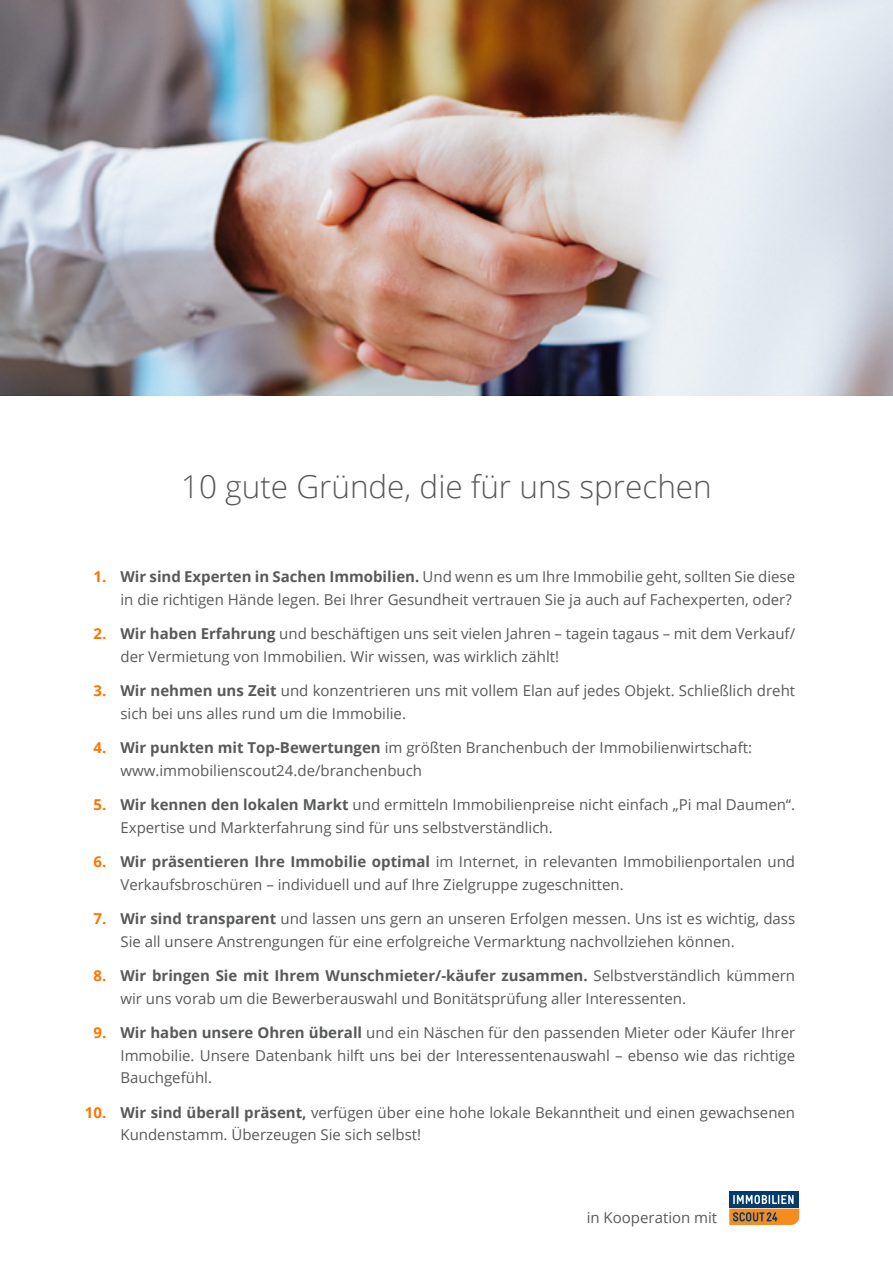
<style>
.page{position:relative;width:893px;height:1263px;background:#fff}
.page>*{position:absolute;margin:0;border:0;box-sizing:border-box;transform-origin:0 0}
.t1{font:300 31.5px "Open Sans";color:#58595b}
.t2{font:15px/22.5px "Open Sans";color:#58595b}
.t3{font:700 15px "Open Sans";color:#ff7401}
.s1{font-weight:700}
</style>
<div class="page">
<img style="left:0;top:0;width:893px;height:395px">
<div style="left:729px;top:1191px;width:70px;height:16px;background:#003c6f"></div>
<svg style="left:729px;top:1195px;width:70px;height:30px"></svg>
<h1 class="t1" style="left:181px;top:465px;width:532px">10 gute Gründe, die für uns sprechen</h1>
<p class="t3" style="left:93px;top:566px;width:14px">1.</p>
<p class="t3" style="left:93px;top:623px;width:14px">2.</p>
<p class="t3" style="left:93px;top:680px;width:14px">3.</p>
<p class="t3" style="left:93px;top:737px;width:14px">4.</p>
<p class="t3" style="left:93px;top:794px;width:14px">5.</p>
<p class="t3" style="left:93px;top:851px;width:14px">6.</p>
<p class="t3" style="left:93px;top:908px;width:14px">7.</p>
<p class="t3" style="left:93px;top:965px;width:14px">8.</p>
<p class="t3" style="left:93px;top:1022px;width:14px">9.</p>
<p class="t3" style="left:85px;top:1101px;width:23px">10.</p>
<p class="t2" style="left:120px;top:565px;width:676px"><span class="s1">Wir sind Experten in Sachen Immobilien.</span> Und wenn es um Ihre Immobilie geht, sollten Sie diese in die richtigen Hände legen. Bei Ihrer Gesundheit vertrauen Sie ja auch auf Fachexperten, oder?</p>
<p class="t2" style="left:120px;top:622px;width:676px"><span class="s1">Wir haben Erfahrung</span> und beschäftigen uns seit vielen Jahren – tagein tagaus – mit dem Verkauf/ der Vermietung von Immobilien. Wir wissen, was wirklich zählt!</p>
<p class="t2" style="left:120px;top:679px;width:676px"><span class="s1">Wir nehmen uns Zeit</span> und konzentrieren uns mit vollem Elan auf jedes Objekt. Schließlich dreht sich bei uns alles rund um die Immobilie.</p>
<p class="t2" style="left:120px;top:736px;width:633px"><span class="s1">Wir punkten mit Top-Bewertungen</span> im größten Branchenbuch der Immobilienwirtschaft: www.immobilienscout24.de/branchenbuch</p>
<p class="t2" style="left:120px;top:793px;width:676px"><span class="s1">Wir kennen den lokalen Markt</span> und ermitteln Immobilienpreise nicht einfach „Pi mal Daumen“.<br>Expertise und Markterfahrung sind für uns selbstverständlich.</p>
<p class="t2" style="left:120px;top:850px;width:676px"><span class="s1">Wir präsentieren Ihre Immobilie optimal</span> im Internet, in relevanten Immobilienportalen und<br>Verkaufsbroschüren – individuell und auf Ihre Zielgruppe zugeschnitten.</p>
<p class="t2" style="left:120px;top:907px;width:676px"><span class="s1">Wir sind transparent</span> und lassen uns gern an unseren Erfolgen messen. Uns ist es wichtig, dass<br>Sie all unsere Anstrengungen für eine erfolgreiche Vermarktung nachvollziehen können.</p>
<p class="t2" style="left:120px;top:964px;width:676px"><span class="s1">Wir bringen Sie mit Ihrem Wunschmieter/-käufer zusammen.</span> Selbstverständlich kümmern wir uns vorab um die Bewerberauswahl und Bonitätsprüfung aller Interessenten.</p>
<p class="t2" style="left:120px;top:1021px;width:676px;text-align:justify"><span class="s1">Wir haben unsere Ohren überall</span> und ein Näschen für den passenden Mieter oder Käufer Ihrer Immobilie. Unsere Datenbank hilft uns bei der Interessentenauswahl – ebenso wie das richtige Bauchgefühl.</p>
<p class="t2" style="left:120px;top:1100px;width:676px"><span class="s1">Wir sind überall präsent,</span> verfügen über eine hohe lokale Bekanntheit und einen gewachsenen<br>Kundenstamm. Überzeugen Sie sich selbst!</p>
<p class="t2" style="left:587px;top:1205px;width:132px">in Kooperation mit</p>
</div>
